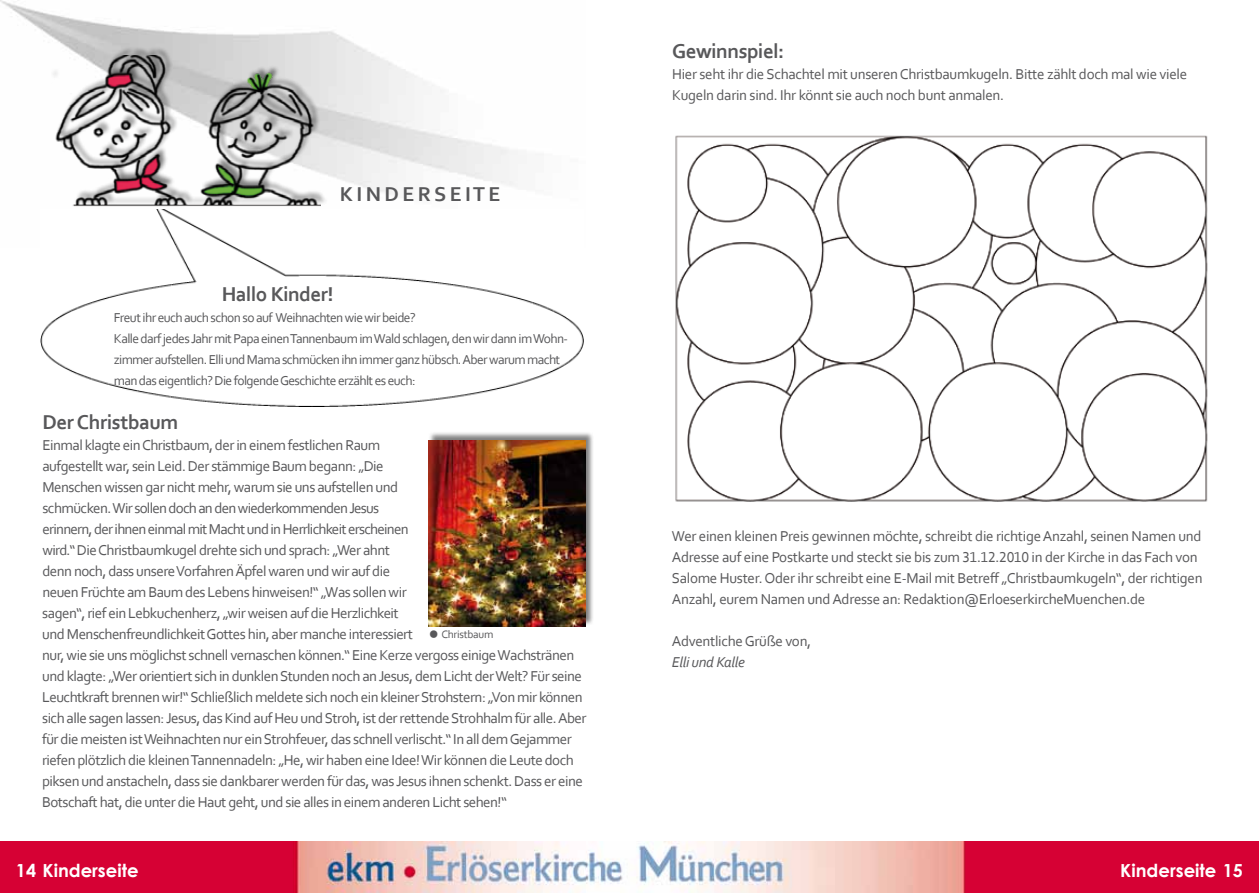
<style>
.page{position:relative;width:1259px;height:893px;background:#fff}
.page>*{position:absolute;margin:0;border:0;box-sizing:border-box;transform-origin:0 0}
.t1{font:700 21px "Corbel";letter-spacing:-.02em;color:#58585a}
.t2{font:700 18px "Century Gothic";color:#fff}
.t3{font:15px/21px "Corbel";letter-spacing:-.035em;color:#58585a}
.t4{font:italic 15px "Corbel";letter-spacing:-.02em;color:#58585a}
.t5{font:13.5px/21px "Corbel";letter-spacing:-.045em;color:#58585a}
.t6{font:11.25px "Corbel";letter-spacing:-.02em;color:#58585a}
.s1{font-size:24px}
</style>
<div class="page">
<img style="left:0;top:0;width:518px;height:210px">
<img style="left:0;top:842px;width:621px;height:51px">
<div style="left:51px;top:47px;width:277px;height:158px;background:#000;opacity:.5"></div>
<img style="left:51px;top:56px;width:269px;height:152px">
<img style="left:40px;top:210px;width:543px;height:196px">
<div style="left:428px;top:431px;width:166px;height:196px;background:#000;opacity:.5"></div>
<img style="left:428px;top:440px;width:157px;height:186px">
<img style="left:621px;top:842px;width:638px;height:51px">
<img style="left:675px;top:135px;width:533px;height:367px">
<h1 class="t1" style="left:340px;top:181px;width:162px">K I N D E R S E I T E</h1>
<h1 class="t1" style="left:222px;top:281px;width:113px">Hallo Kinder!</h1>
<p class="t5" style="left:114px;top:307px;width:456px">Freut ihreuch auch schon so auf Weihnachten wiewir beide?<br>KalledarfjedesJahrmit Papa einenTannenbaum imWaldschlagen,denwir dannimWohn&shy;zimmeraufstellen. ElliundMamaschmücken ihn immer ganzhübsch.Aberwarummacht mandas eigentlich? DiefolgendeGeschichte erzählt es euch:</p>
<h1 class="t1" style="left:43px;top:409px;width:137px">Der Christbaum</h1>
<p class="t3" style="left:42px;top:434px;width:546px">Einmal klagte einChristbaum, der in einem festlichen Raum<br>aufgestellt war, sein Leid. Der stämmige Baum begann: „Die<br>Menschen wissen gar nicht mehr, warum sie uns aufstellen und schmücken.WirsollendochandenwiederkommendenJesus erinnern,derihneneinmalmitMachtundinHerrlichkeiterscheinen<br>wird.“DieChristbaumkugel drehte sich und sprach: „Wer ahnt<br>denn noch, dass unsereVorfahrenÄpfel waren und wir auf die<br>neuen Früchte am Baum des Lebens hinweisen!“ „Was sollen wir<br>sagen“, rief ein Lebkuchenherz, „wir weisen auf die Herzlichkeit<br>und MenschenfreundlichkeitGottes hin, aber manche interessiert<br>nur, wie sie uns möglichst schnell vernaschen können.“ Eine Kerze vergoss einigeWachstränen und klagte: „Wer orientiert sich in dunklenStunden noch anJesus, dem Licht derWelt? Für seine Leuchtkraft brennen wir!“Schließlich meldete sich noch ein kleinerStrohstern: „Von mir können sich alle sagen lassen:Jesus, das Kind auf Heu undStroh, ist der rettendeStrohhalm für alle.Aber für die meisten istWeihnachten nur einStrohfeuer, das schnell verlischt.“ In all demGejammer riefen plötzlich die kleinenTannennadeln: „He, wir haben eine Idee!Wir können die Leute doch piksen und anstacheln, dass sie dankbarer werden für das, was Jesus ihnen schenkt. Dass er eine Botschaft hat, die unter die Haut geht, und sie alles in einem anderen Licht sehen!“</p>
<p class="t6" style="left:428px;top:627px;width:66px"><span class="s1">•</span> Christbaum</p>
<p class="t2" style="left:16px;top:856px;width:124px">14 Kinderseite</p>
<h1 class="t1" style="left:672px;top:38px;width:114px">Gewinnspiel:</h1>
<p class="t3" style="left:672px;top:63px;width:517px">Hier seht ihr dieSchachtel mit unserenChristbaumkugeln. Bitte zählt doch mal wie viele<br>Kugeln darin sind. Ihr könnt sie auch noch bunt anmalen.</p>
<p class="t3" style="left:672px;top:525px;width:532px">Wer einen kleinen Preis gewinnen möchte, schreibt die richtigeAnzahl, seinen Namen und Adresse auf eine Postkarte und steckt sie bis zum 31.12.2010 in der Kirche in das Fach von Salome Huster.Oder ihr schreibt eine E-Mail mit Betreff „Christbaumkugeln“, der richtigen Anzahl, eurem Namen undAdresse an: Redaktion@ErloeserkircheMuenchen.de</p>
<p class="t3" style="left:672px;top:630px;width:141px">AdventlicheGrüße von,</p>
<p class="t4" style="left:672px;top:653px;width:75px">Elli und Kalle</p>
<p class="t2" style="left:1120px;top:856px;width:124px">Kinderseite 15</p>
</div>
